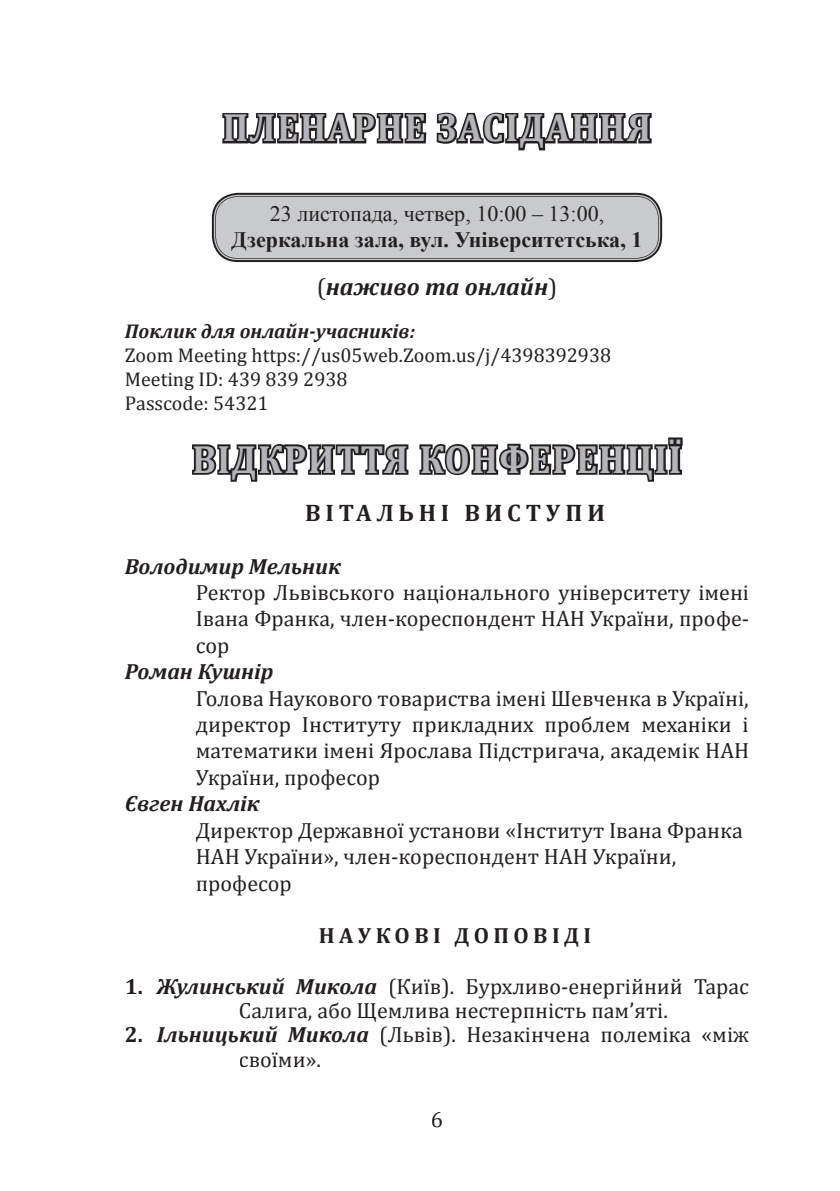
<style>
.page{position:relative;width:840px;height:1191px;background:#fff}
.page>*{position:absolute;margin:0;border:0;box-sizing:border-box;transform-origin:0 0}
.t1{font:700 39.6px "Cambria";letter-spacing:.05em;color:#b4b5b8;scale:.91 1}
.t2{font:italic 700 24px "Cambria";color:#231f20}
.t3{font:700 24px "Cambria";letter-spacing:.2em;color:#231f20}
.t4{font:22px/26.4px "Cambria";color:#231f20}
.t5{font:22px/26.4px "Cambria";color:#1d1f1f;text-align:justify}
.t6{font:italic 700 22px "Cambria";color:#231f20}
.t7{font:700 22px "Times New Roman";color:#231f20}
.t8{font:22px "Times New Roman";color:#231f20}
.t9{font:700 22px "Cambria";letter-spacing:.2em;color:#231f20}
.t10{font:20px/24px "Cambria";color:#231f20}
.t11{font:italic 700 20px "Cambria";color:#231f20}
.s1{font-weight:400;font-style:normal}
.s2{color:#231f20}
.s3{font-weight:700}
.s4{font-weight:700;font-style:italic}
</style>
<div class="page">
<svg style="left:222px;top:113px;width:429px;height:37px"></svg>
<svg style="left:192px;top:437px;width:490px;height:45px"></svg>
<svg style="left:212px;top:193px;width:449px;height:69px;background:#b1b1b3"></svg>
<div style="left:270px;top:206px;width:332px;height:19px;background:#c9cacc"></div>
<div style="left:231px;top:232px;width:409px;height:20px;background:#c9cacc"></div>
<h1 class="t1" style="left:222px;top:104px;width:472px">ПЛЕНАРНЕ ЗАСІДАННЯ</h1>
<p class="t8" style="left:270px;top:201px;width:336px">23 листопада, четвер, 10:00 – 13:00,</p>
<p class="t7" style="left:231px;top:228px;width:412px">Дзеркальна зала, вул. Університетська, 1</p>
<p class="t2" style="left:316px;top:272px;width:242px"><span class="s1">(</span>наживо та онлайн<span class="s1">)</span></p>
<p class="t11" style="left:125px;top:319px;width:291px">Поклик для онлайн-учасників:</p>
<p class="t10" style="left:125px;top:343px;width:487px">Zoom Meeting https://us05web.Zoom.us/j/4398392938<br>Meeting ID: 439 839 2938<br>Passcode: 54321</p>
<h1 class="t1" style="left:192px;top:435px;width:538px">ВІДКРИТТЯ КОНФЕРЕНЦІЇ</h1>
<p class="t3" style="left:305px;top:498px;width:301px">ВІТАЛЬНІ ВИСТУПИ</p>
<p class="t6" style="left:125px;top:552px;width:217px">Володимир Мельник</p>
<p class="t4" style="left:196px;top:579px;width:554px;text-align:justify">Ректор Львівського національного університету імені Івана Франка, член-кореспондент НАН України, профе&shy;сор</p>
<p class="t6" style="left:125px;top:658px;width:150px">Роман Кушнір</p>
<p class="t4" style="left:196px;top:684px;width:554px">Голова Наукового товариства імені Шевченка в Україні,</p>
<p class="t5" style="left:196px;top:711px;width:554px">директор Інституту прикладних проблем механіки і математики імені Ярослава Підстригача, <span class="s2">академік НАН України, професор</span></p>
<p class="t6" style="left:125px;top:790px;width:136px">Євген Нахлік</p>
<p class="t4" style="left:196px;top:816px;width:548px">Директор Державної установи «Інститут Івана Франка<br>НАН України», член-кореспондент НАН України, професор</p>
<p class="t9" style="left:319px;top:922px;width:274px">НАУКОВІ ДОПОВІДІ</p>
<p class="t4" style="left:239px;top:973px;width:511px;line-height:24.2px;text-indent:-114px"><span class="s3">1.</span> <span class="s4">Жулинський Микола</span> (Київ). Бурхливо-енергійний Тарас<br>Салига, або Щемлива нестерпність пам’яті.</p>
<p class="t4" style="left:239px;top:1022px;width:511px;line-height:24.2px;text-indent:-114px"><span class="s3">2.</span> <span class="s4">Ільницький Микола</span> (Львів). Незакінчена полеміка «між своїми».</p>
<p class="t4" style="left:430px;top:1106px;width:14px">6</p>
</div>
